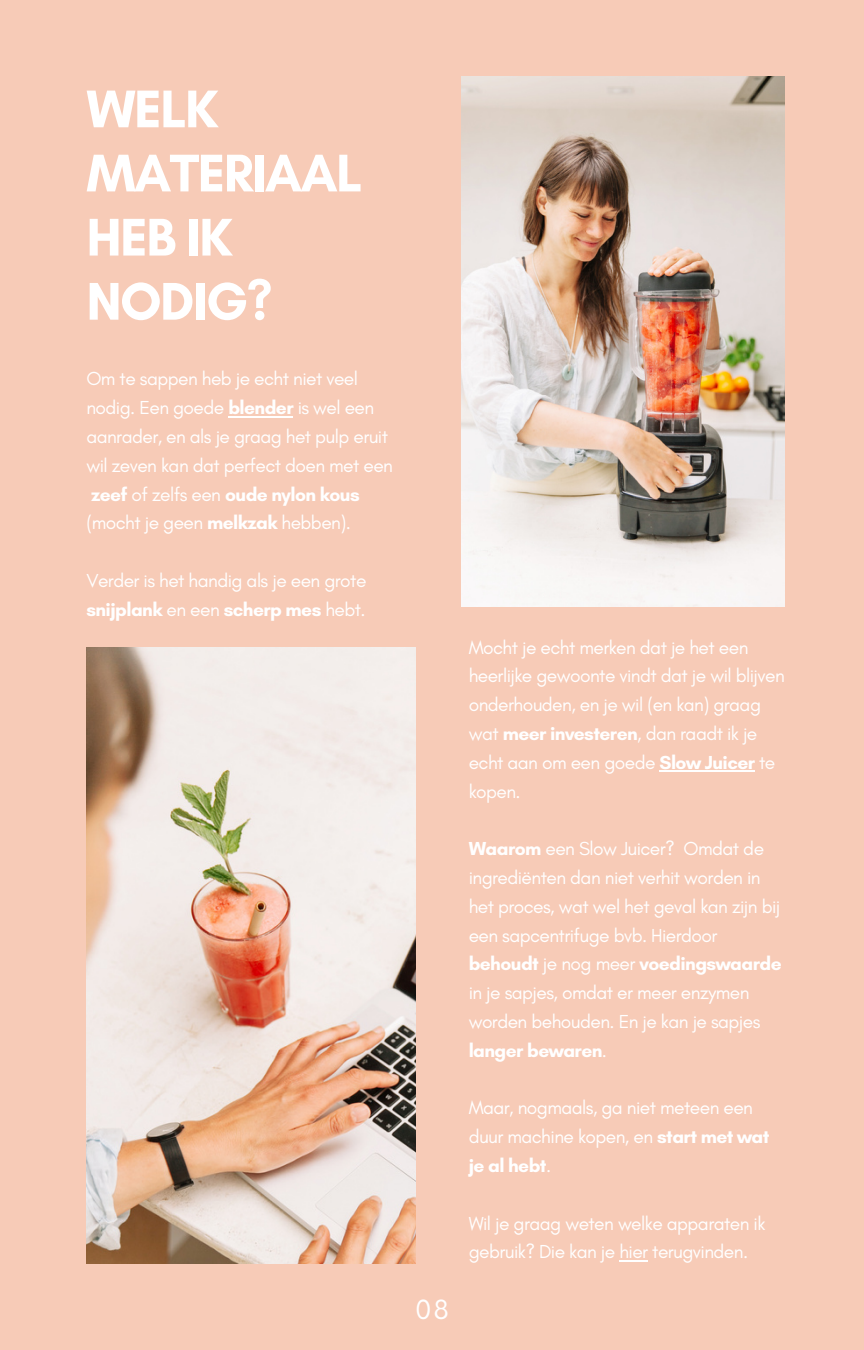
<style>
.page{position:relative;width:864px;height:1350px;background:#f7cbb7}
.page>*{position:absolute;margin:0;border:0;box-sizing:border-box;transform-origin:0 0}
.t1{font:700 54px/64.1px "Glacial Indifference";letter-spacing:-.03em;color:#fff}
.t2{font:28.35px "Glacial Indifference";color:#fff}
.t3{font:19.12px/28.8px "Glacial Indifference";letter-spacing:-.03em;color:#fff}
.s1{font-weight:700}
</style>
<div class="page">
<img style="left:462px;top:77px;width:322px;height:529px">
<img style="left:86px;top:648px;width:329px;height:616px">
<hr style="left:660px;top:770px;width:45px;height:2px;background:#fff">
<hr style="left:705px;top:770px;width:50px;height:2px;background:#fff">
<hr style="left:619px;top:1260px;width:29px;height:2px;background:#fff">
<hr style="left:228px;top:416px;width:65px;height:1px;background:#fff">
<p class="t1" style="left:86px;top:76px;width:278px">WELK<br>MATERIAAL<br>HEB IK<br>NODIG?</p>
<p class="t3" style="left:86px;top:364px;width:308px">Om te sappen heb je echt niet veel nodig. Een goede <span class="s1">blender</span> is wel een aanrader, en als je graag het pulp eruit wil zeven kan dat perfect doen met een <span class="s1">zeef</span> of zelfs een <span class="s1">oude nylon kous </span>(mocht je geen <span class="s1">melkzak</span> hebben).</p>
<p class="t3" style="left:86px;top:566px;width:282px">Verder is het handig als je een grote <span class="s1">snijplank</span> en een <span class="s1">scherp mes</span> hebt.</p>
<p class="t2" style="left:415px;top:1292px;width:35px">08</p>
<p class="t3" style="left:469px;top:633px;width:318px">Mocht je echt merken dat je het een heerlijke gewoonte vindt dat je wil blijven onderhouden, en je wil (en kan) graag wat <span class="s1">meer investeren</span>, dan raadt ik je echt aan om een goede <span class="s1">Slow Juicer</span> te kopen.</p>
<p class="t3" style="left:469px;top:834px;width:314px"><span class="s1">Waarom</span> een Slow Juicer? Omdat de ingrediënten dan niet verhit worden in het proces, wat wel het geval kan zijn bij een sapcentrifuge bvb. Hierdoor <span class="s1">behoudt</span> je nog meer <span class="s1">voedingswaarde </span>in je sapjes, omdat er meer enzymen worden behouden. En je kan je sapjes <span class="s1">langer bewaren</span>.</p>
<p class="t3" style="left:469px;top:1093px;width:302px">Maar, nogmaals, ga niet meteen een duur machine kopen, en <span class="s1">start met wat je al hebt</span>.</p>
<p class="t3" style="left:469px;top:1209px;width:298px">Wil je graag weten welke apparaten ik gebruik? Die kan je hier terugvinden.</p>
</div>
